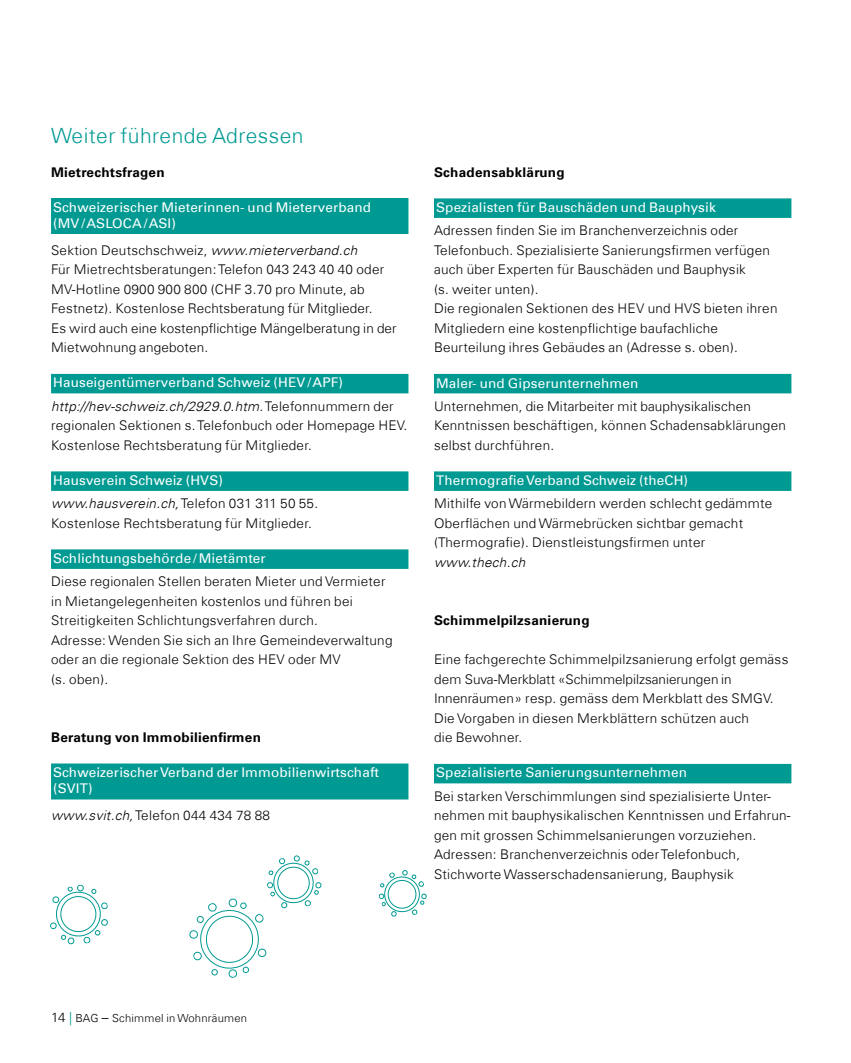
<style>
.page{position:relative;width:851px;height:1063px;background:#fff}
.page>*{position:absolute;margin:0;border:0;box-sizing:border-box;transform-origin:0 0}
.t1{font:300 21px "Univers Com 45";letter-spacing:.02em;color:#009a92}
.t2{font:300 13.35px/19.5px "Univers Com 45";letter-spacing:.02em;color:#000}
.t3{font:13.35px/15.8px "Univers Com 55 Roman";letter-spacing:.01em;color:#fff}
.t4{font:700 13.35px "Univers Com 65";letter-spacing:.02em;color:#000}
.t5{font:italic 300 13.35px "Univers Com 45";letter-spacing:.02em;color:#000}
.t6{font:300 11.1px "Univers Com 45";letter-spacing:.02em;color:#000}
.s1{font-style:italic}
.s2{font-size:13.35px}
.s3{font-size:13.35px;color:#009a92}
</style>
<div class="page">
<svg style="left:50px;top:884px;width:58px;height:61px"></svg>
<svg style="left:378px;top:870px;width:49px;height:47px"></svg>
<svg style="left:189px;top:855px;width:133px;height:123px"></svg>
<div style="left:51px;top:198px;width:357px;height:36px;background:#009a92"></div>
<div style="left:51px;top:374px;width:357px;height:19px;background:#009a92"></div>
<div style="left:51px;top:471px;width:357px;height:20px;background:#009a92"></div>
<div style="left:51px;top:549px;width:357px;height:20px;background:#009a92"></div>
<div style="left:51px;top:763px;width:357px;height:36px;background:#009a92"></div>
<div style="left:434px;top:198px;width:357px;height:20px;background:#009a92"></div>
<div style="left:434px;top:374px;width:357px;height:19px;background:#009a92"></div>
<div style="left:434px;top:471px;width:357px;height:20px;background:#009a92"></div>
<div style="left:434px;top:764px;width:357px;height:19px;background:#009a92"></div>
<h1 class="t1" style="left:51px;top:123px;width:254px">Weiter führende Adressen</h1>
<p class="t4" style="left:51px;top:164px;width:115px">Mietrechtsfragen</p>
<p class="t3" style="left:53px;top:199px;width:319px">Schweizerischer Mieterinnen- und Mieterverband (MV/ASLOCA /ASI)</p>
<p class="t2" style="left:51px;top:240px;width:347px">Sektion Deutschschweiz, <span class="s1">www.mieterverband.ch<br></span>Für Mietrechtsberatungen: Telefon 043 243 40 40 oder MV-Hotline 0900 900 800 (CHF 3.70 pro Minute, ab Festnetz). Kostenlose Rechtsberatung für Mitglieder.<br>Es wird auch eine kostenpflichtige Mängelberatung in der Mietwohnung angeboten.</p>
<p class="t3" style="left:53px;top:375px;width:291px">Hauseigentümerverband Schweiz (HEV/APF)</p>
<p class="t2" style="left:51px;top:396px;width:358px"><span class="s1">http://hev-schweiz.ch/2929.0.htm.</span> Telefonnummern der regionalen Sektionen s. Telefonbuch oder Homepage HEV.<br>Kostenlose Rechtsberatung für Mitglieder.</p>
<p class="t3" style="left:53px;top:472px;width:171px">Hausverein Schweiz (HVS)</p>
<p class="t2" style="left:51px;top:494px;width:268px"><span class="s1">www.hausverein.ch,</span> Telefon 031 311 50 55.<br>Kostenlose Rechtsberatung für Mitglieder.</p>
<p class="t3" style="left:53px;top:550px;width:214px">Schlichtungsbehörde /Mietämter</p>
<p class="t2" style="left:51px;top:572px;width:343px">Diese regionalen Stellen beraten Mieter und Vermieter in Mietangelegenheiten kostenlos und führen bei Streitigkeiten Schlichtungsverfahren durch.<br>Adresse: Wenden Sie sich an Ihre Gemeindeverwaltung oder an die regionale Sektion des HEV oder MV<br>(s. oben).</p>
<p class="t4" style="left:51px;top:730px;width:211px">Beratung von Immobilienfirmen</p>
<p class="t3" style="left:53px;top:765px;width:327px">Schweizerischer Verband der Immobilienwirtschaft (SVIT)</p>
<p class="t2" style="left:51px;top:806px;width:220px"><span class="s1">www.svit.ch,</span> Telefon 044 434 78 88</p>
<p class="t4" style="left:434px;top:164px;width:132px">Schadensabklärung</p>
<p class="t3" style="left:436px;top:199px;width:281px">Spezialisten für Bauschäden und Bauphysik</p>
<p class="t2" style="left:434px;top:221px;width:345px">Adressen finden Sie im Branchenverzeichnis oder Telefonbuch. Spezialisierte Sanierungsfirmen verfügen auch über Experten für Bauschäden und Bauphysik<br>(s. weiter unten).<br>Die regionalen Sektionen des HEV und HVS bieten ihren Mitgliedern eine kostenpflichtige baufachliche Beurteilung ihres Gebäudes an (Adresse s. oben).</p>
<p class="t3" style="left:436px;top:375px;width:204px">Maler- und Gipserunternehmen</p>
<p class="t2" style="left:434px;top:396px;width:353px">Unternehmen, die Mitarbeiter mit bauphysikalischen<br>Kenntnissen beschäftigen, können Schadensabklärungen selbst durchführen.</p>
<p class="t3" style="left:436px;top:472px;width:253px">Thermografie Verband Schweiz (theCH)</p>
<p class="t2" style="left:434px;top:494px;width:340px">Mithilfe von Wärmebildern werden schlecht gedämmte<br>Oberflächen und Wärmebrücken sichtbar gemacht (Thermografie). Dienstleistungsfirmen unter</p>
<p class="t5" style="left:434px;top:554px;width:93px">www.thech.ch</p>
<p class="t4" style="left:434px;top:613px;width:157px">Schimmelpilzsanierung</p>
<p class="t2" style="left:434px;top:650px;width:356px">Eine fachgerechte Schimmelpilzsanierung erfolgt gemäss dem Suva-Merkblatt «Schimmelpilzsanierungen in Innenräumen» resp. gemäss dem Merkblatt des SMGV.<br>Die Vorgaben in diesen Merkblättern schützen auch<br>die Bewohner.</p>
<p class="t3" style="left:436px;top:765px;width:252px">Spezialisierte Sanierungsunternehmen</p>
<p class="t2" style="left:434px;top:786px;width:358px">Bei starken Verschimmlungen sind spezialisierte Unter&shy;nehmen mit bauphysikalischen Kenntnissen und Erfahrun&shy;gen mit grossen Schimmelsanierungen vorzuziehen.<br>Adressen: Branchenverzeichnis oder Telefonbuch, Stichworte Wasserschadensanierung, Bauphysik</p>
<p class="t6" style="left:51px;top:1011px;width:197px"><span class="s2">14</span> <span class="s3">|</span> BAG <span class="s2">–</span> Schimmel in Wohnräumen</p>
</div>
